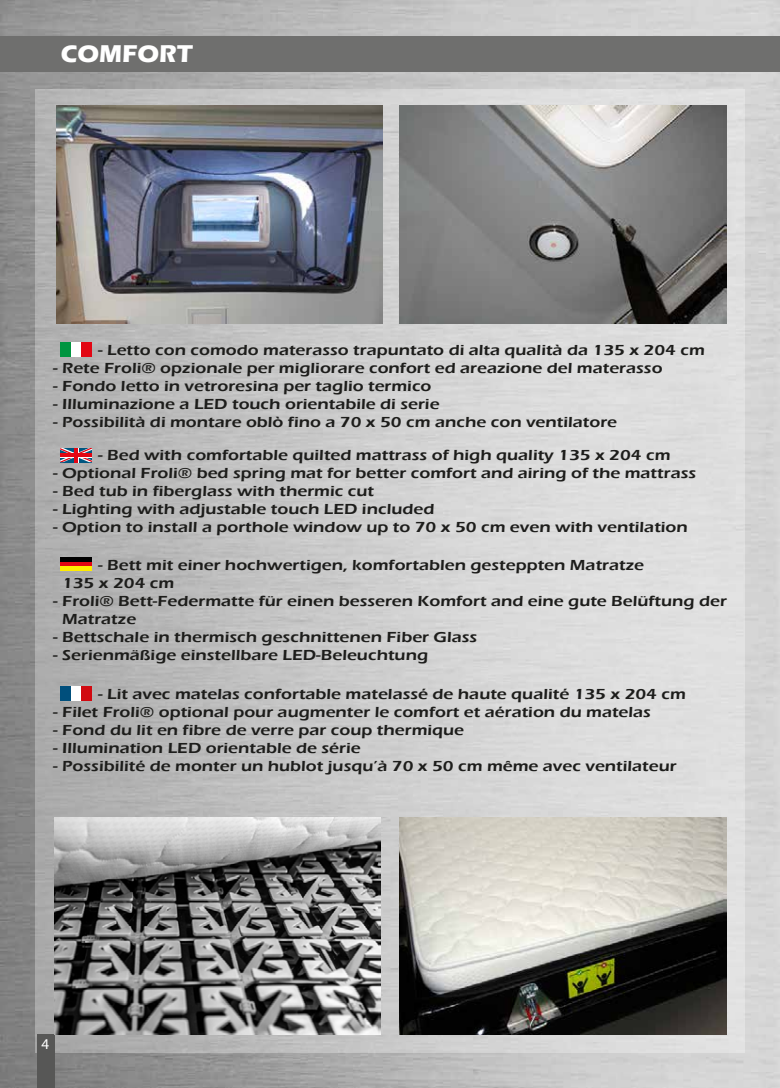
<style>
.page{position:relative;width:780px;height:1088px;background:#fff}
.page>*{position:absolute;margin:0;border:0;box-sizing:border-box;transform-origin:0 0}
.t1{font:700 25px "Eras ITC";color:#fff}
.t2{font:600 15px/18px "Eras ITC";color:#1d1d1b;scale:1.18 1}
.t3{font:15px "Myriad Pro";color:#fff}
</style>
<div class="page">
<img style="left:0;top:0;width:780px;height:1088px">
<div style="left:0;top:36px;width:780px;height:35px;background:#6f6f6e"></div>
<div style="left:35px;top:89px;width:709px;height:963px;background:linear-gradient(to right,#afafaf,#e7e7e7)"></div>
<div style="left:37px;top:1034px;width:18px;height:54px;background:#575756"></div>
<img style="left:56px;top:106px;width:326px;height:217px">
<img style="left:400px;top:106px;width:326px;height:217px">
<img style="left:400px;top:818px;width:326px;height:217px">
<img style="left:54px;top:818px;width:326px;height:217px">
<div style="left:60px;top:686px;width:11px;height:15px;background:#004f7c"></div>
<div style="left:71px;top:686px;width:10px;height:15px;background:#fff"></div>
<div style="left:81px;top:686px;width:11px;height:15px;background:#d10a11"></div>
<div style="left:60px;top:557px;width:32px;height:5px;background:#000"></div>
<hr style="left:60px;top:562px;width:32px;height:4px;background:#e20613">
<div style="left:60px;top:566px;width:32px;height:5px;background:#ffec00"></div>
<div style="left:60px;top:342px;width:11px;height:14px;background:#009540"></div>
<div style="left:71px;top:342px;width:10px;height:14px;background:#fff"></div>
<div style="left:81px;top:342px;width:11px;height:14px;background:#e20613"></div>
<svg style="left:60px;top:448px;width:32px;height:14px"></svg>
<svg style="left:60px;top:452px;width:32px;height:1px"></svg>
<div style="left:74px;top:448px;width:5px;height:14px;background:#fff"></div>
<hr style="left:60px;top:453px;width:32px;height:4px;background:#e20613">
<hr style="left:74px;top:448px;width:4px;height:14px;background:#e20613">
<h1 class="t1" style="left:61px;top:39px;width:133px">COMFORT</h1>
<p class="t2" style="left:98px;top:341px;width:515px">- Letto con comodo materasso trapuntato di alta qualità da 135 x 204 cm</p>
<p class="t2" style="left:53px;top:359px;width:518px">- Rete Froli® opzionale per migliorare confort ed areazione del materasso</p>
<p class="t2" style="left:53px;top:377px;width:322px">- Fondo letto in vetroresina per taglio termico</p>
<p class="t2" style="left:53px;top:395px;width:329px">- Illuminazione a LED touch orientabile di serie</p>
<p class="t2" style="left:53px;top:413px;width:479px">- Possibilità di montare oblò fino a 70 x 50 cm anche con ventilatore</p>
<p class="t2" style="left:98px;top:447px;width:486px">- Bed with comfortable quilted mattrass of high quality 135 x 204 cm</p>
<p class="t2" style="left:53px;top:465px;width:546px">- Optional Froli® bed spring mat for better comfort and airing of the mattrass</p>
<p class="t2" style="left:53px;top:483px;width:273px">- Bed tub in fiberglass with thermic cut</p>
<p class="t2" style="left:53px;top:501px;width:324px">- Lighting with adjustable touch LED included</p>
<p class="t2" style="left:53px;top:519px;width:539px">- Option to install a porthole window up to 70 x 50 cm even with ventilation</p>
<p class="t2" style="left:62px;top:556px;width:495px;text-indent:36px">- Bett mit einer hochwertigen, komfortablen gesteppten Matratze<br>135 x 204 cm</p>
<p class="t2" style="left:62px;top:592px;width:565px;text-indent:-9px">- Froli® Bett-Federmatte für einen besseren Komfort and eine gute Belüftung der<br>Matratze</p>
<p class="t2" style="left:53px;top:628px;width:361px">- Bettschale in thermisch geschnittenen Fiber Glass</p>
<p class="t2" style="left:53px;top:646px;width:319px">- Serienmäßige einstellbare LED-Beleuchtung</p>
<p class="t2" style="left:98px;top:685px;width:499px">- Lit avec matelas confortable matelassé de haute qualité 135 x 204 cm</p>
<p class="t2" style="left:53px;top:703px;width:508px">- Filet Froli® optional pour augmenter le comfort et aération du matelas</p>
<p class="t2" style="left:53px;top:721px;width:350px">- Fond du lit en fibre de verre par coup thermique</p>
<p class="t2" style="left:53px;top:739px;width:262px">- Illumination LED orientable de série</p>
<p class="t2" style="left:53px;top:757px;width:530px">- Possibilité de monter un hublot jusqu’à 70 x 50 cm même avec ventilateur</p>
<p class="t3" style="left:41px;top:1034px;width:9px">4</p>
</div>
